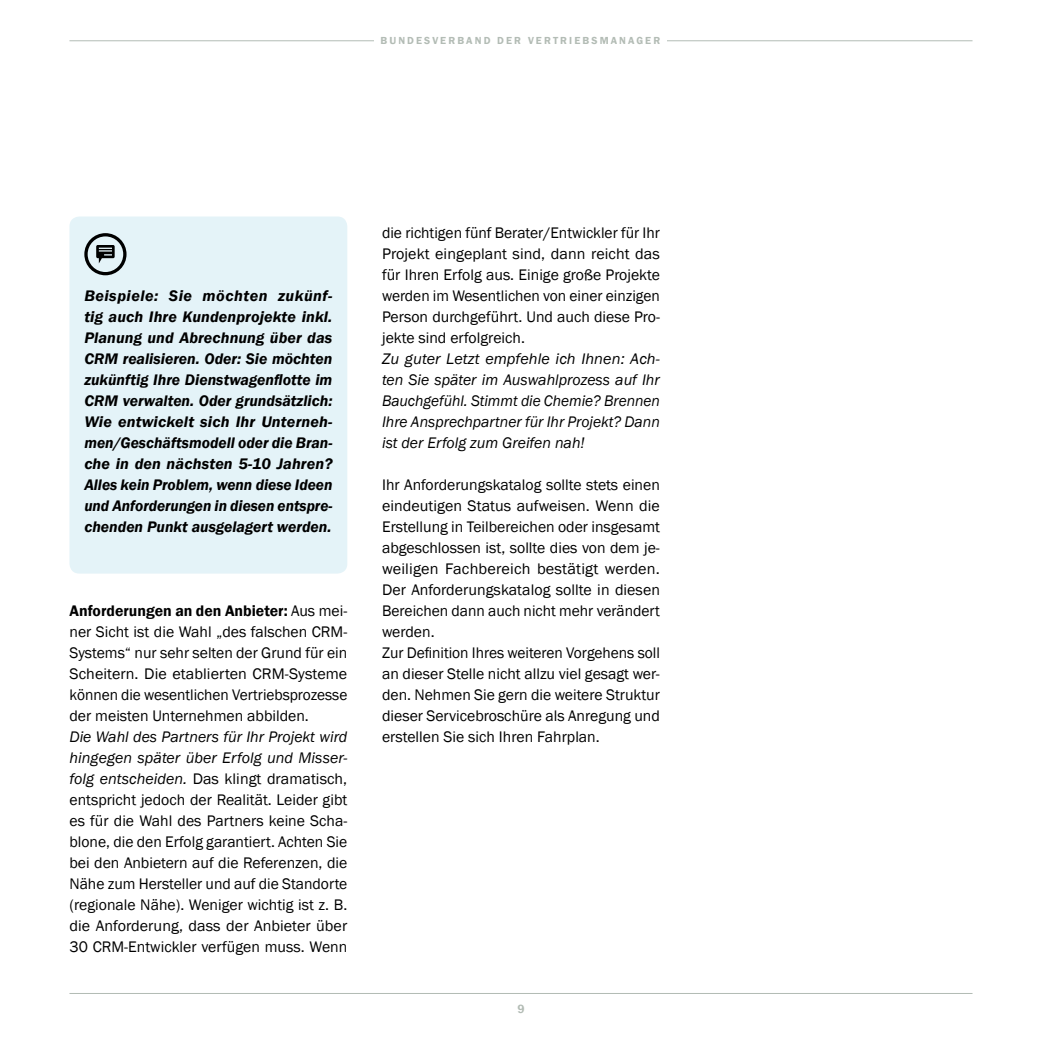
<style>
.page{position:relative;width:1042px;height:1042px;background:#fff}
.page>*{position:absolute;margin:0;border:0;box-sizing:border-box;transform-origin:0 0}
.t1{font:15.75px/21px "Franklin Gothic";color:#000;text-align:justify}
.t2{font:italic 600 15.75px/21px "Franklin Gothic";color:#000;text-align:justify}
.t3{font:italic 15.75px/21px "Franklin Gothic";color:#000;text-align:justify}
.t4{font:600 12.25px "Franklin Gothic";color:#b3bcb5}
.t5{font:600 10.5px "Franklin Gothic";letter-spacing:.2em;color:#b3bcb5}
.s1{font-weight:600}
.s2{font-style:italic}
</style>
<div class="page">
<hr style="left:69px;top:40px;width:903px;height:1px;background:#b3bcb5">
<div style="left:374px;top:37px;width:293px;height:8px;background:#fff"></div>
<hr style="left:69px;top:993px;width:903px;height:1px;background:#b3bcb5">
<div style="left:69px;top:216px;width:278px;height:357px;background:#e4f3f8;border-radius:10px"></div>
<svg style="left:84px;top:233px;width:42px;height:42px"></svg>
<p class="t5" style="left:380px;top:34px;width:281px">BUNDESVERBAND DER VERTRIEBSMANAGER</p>
<p class="t2" style="left:84px;top:285px;width:250px">Beispiele: Sie möchten zukünf&shy;tig auch Ihre Kundenprojekte inkl.<br>Planung und Abrechnung über das CRM realisieren. Oder: Sie möchten zukünftig Ihre Dienstwagenflotte im CRM verwalten. Oder grundsätzlich:<br>Wie entwickelt sich Ihr Unterneh&shy;men/Geschäftsmodell oder die Bran&shy;che in den nächsten 5-10 Jahren?<br>Alles kein Problem, wenn diese Ideen und Anforderungen in diesen entspre&shy;chenden Punkt ausgelagert werden.</p>
<p class="t1" style="left:69px;top:600px;width:279px"><span class="s1">ANFORDERUNGEN AN DEN ANBIETER:</span> Aus mei&shy;ner Sicht ist die Wahl „des falschen CRM-Systems“ nur sehr selten der Grund für ein Scheitern. Die etablierten CRM-Systeme können die wesentlichen Vertriebsprozesse der meisten Unternehmen abbilden.</p>
<p class="t1" style="left:69px;top:726px;width:279px"><span class="s2">Die Wahl des Partners für Ihr Projekt wird hingegen später über Erfolg und Misser&shy;folg entscheiden.</span> Das klingt dramatisch, entspricht jedoch der Realität. Leider gibt es für die Wahl des Partners keine Scha&shy;blone, die den Erfolg garantiert. Achten Sie bei den Anbietern auf die Referenzen, die Nähe zum Hersteller und auf die Standorte (regionale Nähe). Weniger wichtig ist z. B. die Anforderung, dass der Anbieter über 30 CRM-Entwickler verfügen muss. Wenn</p>
<p class="t1" style="left:382px;top:222px;width:279px">die richtigen fünf Berater/Entwickler für Ihr Projekt eingeplant sind, dann reicht das für Ihren Erfolg aus. Einige große Projekte werden im Wesentlichen von einer einzigen Person durchgeführt. Und auch diese Pro&shy;jekte sind erfolgreich.</p>
<p class="t3" style="left:382px;top:348px;width:279px">Zu guter Letzt empfehle ich Ihnen: Ach&shy;ten Sie später im Auswahlprozess auf Ihr Bauchgefühl. Stimmt die Chemie? Brennen Ihre Ansprechpartner für Ihr Projekt? Dann ist der Erfolg zum Greifen nah!</p>
<p class="t1" style="left:382px;top:474px;width:279px;text-align:left">Ihr Anforderungskatalog sollte stets einen eindeutigen Status aufweisen. Wenn die Erstellung in Teilbereichen oder insgesamt abgeschlossen ist, sollte dies von dem je&shy;weiligen Fachbereich bestätigt werden.<br>Der Anforderungskatalog sollte in diesen Bereichen dann auch nicht mehr verändert werden.<br>Zur Definition Ihres weiteren Vorgehens soll an dieser Stelle nicht allzu viel gesagt wer&shy;den. Nehmen Sie gern die weitere Struktur dieser Servicebroschüre als Anregung und erstellen Sie sich Ihren Fahrplan.</p>
<p class="t4" style="left:517px;top:1002px;width:9px">9</p>
</div>
